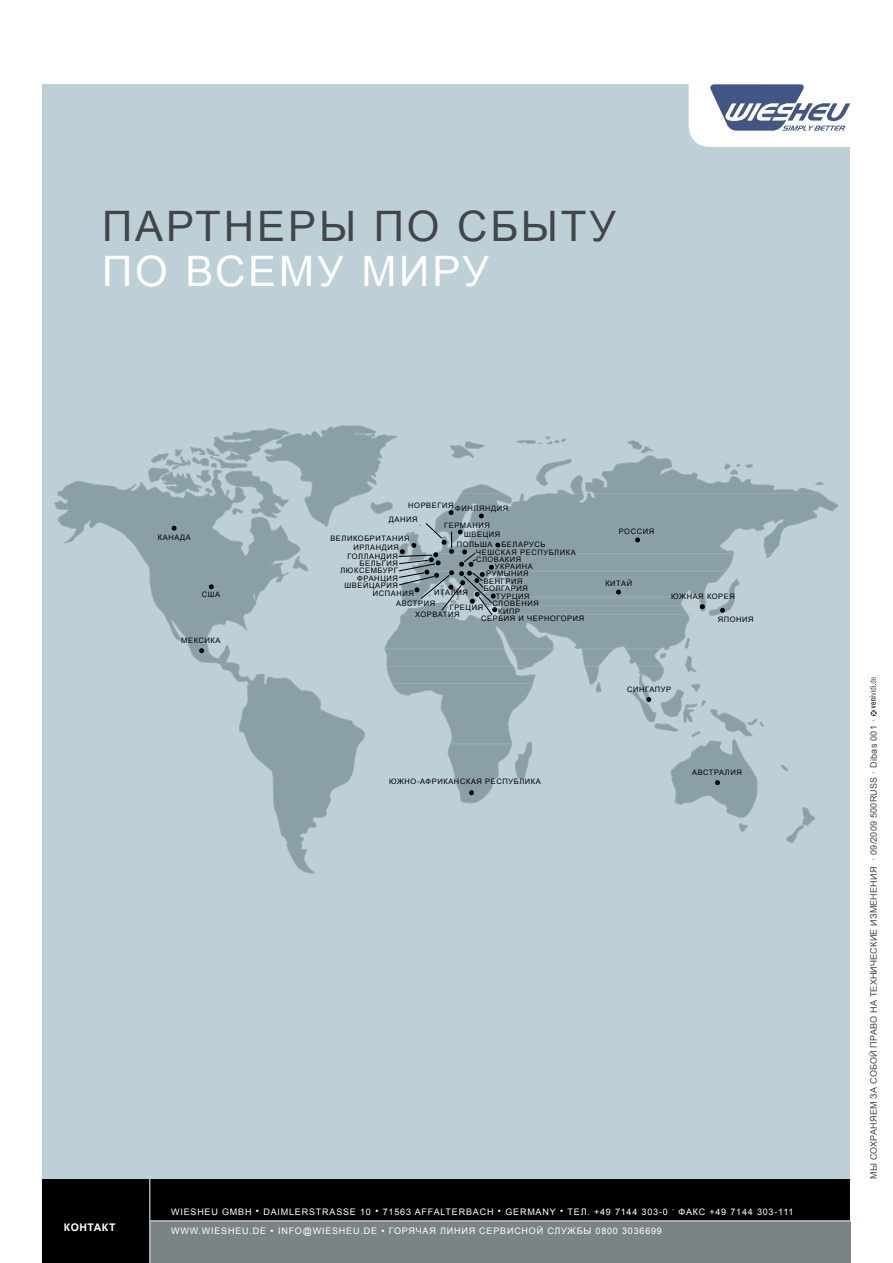
<style>
.page{position:relative;width:893px;height:1263px;background:#fff}
.page>*{position:absolute;margin:0;border:0;box-sizing:border-box;transform-origin:0 0}
.t1{font:42px "Arial";letter-spacing:.07em;color:#424648}
.t2{font:42px "Arial";letter-spacing:.07em;color:#fff}
.t3{font:700 expanded 10.5px "Helvetica Neue LT";letter-spacing:.05em;color:#fff}
.t4{font:700 10.5px "Arial";letter-spacing:.05em;color:#fff}
.t5{font:9px/19.4px "Arial";letter-spacing:.09em;color:#fff}
.t6{font:300 expanded 9px/19px "Helvetica Neue LT";letter-spacing:.09em;color:#fff}
.t7{font:9px "Arial";letter-spacing:.02em;color:#424648}
.t8{font:7.5px/7.5px "Arial";letter-spacing:.08em;color:#000}
</style>
<div class="page">
<div style="left:43px;top:84px;width:807px;height:1095px;background:#bdcfd7"></div>
<svg style="left:158px;top:425px;width:496px;height:30px"></svg>
<svg style="left:150px;top:455px;width:689px;height:57px"></svg>
<svg style="left:54px;top:469px;width:770px;height:404px"></svg>
<svg style="left:739px;top:807px;width:76px;height:36px"></svg>
<div style="left:689px;top:41px;width:185px;height:106px;background:#fff;border-radius:21px"></div>
<svg style="left:710px;top:84px;width:140px;height:47px"></svg>
<svg style="left:720px;top:608px;width:5px;height:5px"></svg>
<svg style="left:635px;top:537px;width:5px;height:5px"></svg>
<svg style="left:715px;top:780px;width:5px;height:5px"></svg>
<svg style="left:172px;top:526px;width:5px;height:5px"></svg>
<svg style="left:209px;top:584px;width:5px;height:5px"></svg>
<svg style="left:616px;top:590px;width:5px;height:4px"></svg>
<svg style="left:199px;top:648px;width:5px;height:5px"></svg>
<svg style="left:646px;top:697px;width:5px;height:5px"></svg>
<svg style="left:700px;top:604px;width:5px;height:5px"></svg>
<svg style="left:469px;top:790px;width:5px;height:5px"></svg>
<div style="left:43px;top:1179px;width:807px;height:84px;background:#000"></div>
<div style="left:150px;top:1221px;width:700px;height:42px;background:#7c8386"></div>
<hr style="left:150px;top:1220px;width:700px;height:1px;background:#fff">
<hr style="left:150px;top:1179px;width:1px;height:42px;background:#fff">
<hr style="left:150px;top:1221px;width:1px;height:42px;background:#fff">
<svg style="left:398px;top:510px;width:102px;height:105px"></svg>
<svg style="left:870px;top:677px;width:7px;height:39px"></svg>
<h1 class="t1" style="left:102px;top:199px;width:516px">ПАРТНЕРЫ ПО СБЫТУ</h1>
<h1 class="t2" style="left:102px;top:243px;width:389px">ПО ВСЕМУ МИРУ</h1>
<p class="t8" style="left:158px;top:534px;width:35px">КАНАДА</p>
<p class="t8" style="left:202px;top:591px;width:20px">США</p>
<p class="t8" style="left:181px;top:637px;width:41px">МЕКСИКА</p>
<p class="t8" style="left:408px;top:502px;width:47px">НОРВЕГИЯ</p>
<p class="t8" style="left:444px;top:521px;width:47px">ГЕРМАНИЯ</p>
<p class="t8" style="left:455px;top:505px;width:54px">ФИНЛЯНДИЯ</p>
<p class="t8" style="left:389px;top:516px;width:30px">ДАНИЯ</p>
<p class="t8" style="left:464px;top:531px;width:38px">ШВЕЦИЯ</p>
<p class="t8" style="left:354px;top:533px;width:57px;line-height:9.3px;text-indent:-23px">ВЕЛИКОБРИТАНИЯ<br>ИРЛАНДИЯ</p>
<p class="t8" style="left:340px;top:552px;width:59px;text-align:right">ГОЛЛАНДИЯ<br>БЕЛЬГИЯ<br>ЛЮКСЕМБУРГ<br>ФРАНЦИЯ<br>ШВЕЙЦАРИЯ</p>
<p class="t8" style="left:415px;top:597px;width:46px;line-height:11.7px;text-indent:-19px">АВСТРИЯ<br>ХОРВАТИЯ</p>
<p class="t8" style="left:476px;top:541px;width:101px;text-indent:-20px">ПОЛЬША БЕЛАРУСЬ<br>ЧЕШСКАЯ РЕСПУБЛИКА<br>СЛОВАКИЯ</p>
<p class="t8" style="left:495px;top:563px;width:40px">УКРАИНА</p>
<p class="t8" style="left:492px;top:600px;width:48px">СЛОВЕНИЯ</p>
<p class="t8" style="left:486px;top:570px;width:44px">РУМЫНИЯ</p>
<p class="t8" style="left:484px;top:577px;width:40px">ВЕНГРИЯ</p>
<p class="t8" style="left:484px;top:585px;width:46px">БОЛГАРИЯ</p>
<p class="t8" style="left:373px;top:589px;width:43px">ИСПАНИЯ</p>
<p class="t8" style="left:450px;top:585px;width:35px;line-height:14.9px;text-indent:-15px">ИТАЛИЯ<br>ГРЕЦИЯ</p>
<p class="t8" style="left:481px;top:615px;width:105px">СЕРБИЯ И ЧЕРНОГОРИЯ</p>
<p class="t8" style="left:496px;top:592px;width:35px">ТУРЦИЯ</p>
<p class="t8" style="left:498px;top:607px;width:23px">КИПР</p>
<p class="t8" style="left:619px;top:528px;width:37px">РОССИЯ</p>
<p class="t8" style="left:605px;top:580px;width:28px">КИТАЙ</p>
<p class="t8" style="left:671px;top:593px;width:65px">ЮЖНАЯ КОРЕЯ</p>
<p class="t8" style="left:718px;top:615px;width:37px">ЯПОНИЯ</p>
<p class="t8" style="left:627px;top:685px;width:46px">СИНГАПУР</p>
<p class="t8" style="left:389px;top:778px;width:153px">ЮЖНО-АФРИКАНСКАЯ РЕСПУБЛИКА</p>
<p class="t8" style="left:692px;top:769px;width:51px">АВСТРАЛИЯ</p>
<h2 class="t4" style="left:64px;top:1220px;width:53px">КОНТАКТ</h2>
<h2 class="t3" style="left:60px;top:1221px;width:75px">CONTATTO</h2>
<p class="t5" style="left:171px;top:1202px;width:624px">WIESHEU GMBH <sup>·</sup> DAIMLERSTRASSE 10 <sup>·</sup> 71563 AFFALTERBACH <sup>·</sup> GERMANY <sup>·</sup> ТЕЛ. +49 7144 303-0 · ФАКС +49 7144 303-111<br>WWW.WIESHEU.DE <sup>·</sup> INFO@WIESHEU.DE <sup>·</sup> ГОРЯЧАЯ ЛИНИЯ СЕРВИСНОЙ СЛУЖБЫ 0800 3036699</p>
<p class="t6" style="left:192px;top:1202px;width:628px;text-indent:14px">EU GMBH · DAIMLERSTRA SE 10 · 71563 AFFALTERBACH · GERMANIA · TEL. +49 7144 303-0 · FAX +49 7144 303-111<br>W.WIESHEU.DE · INFO@WIESHEU.DE · NUMERO ASSISTENZA 0800 3036699</p>
<p class="t7" style="left:868px;top:1179px;width:461px;rotate:-90deg">МЫ СОХРАНЯЕМ ЗА СОБОЙ ПРАВО НА ТЕХНИЧЕСКИЕ ИЗМЕНЕНИЯ · 09/2009 500Russ · Dibas 001 ·</p>
</div>
